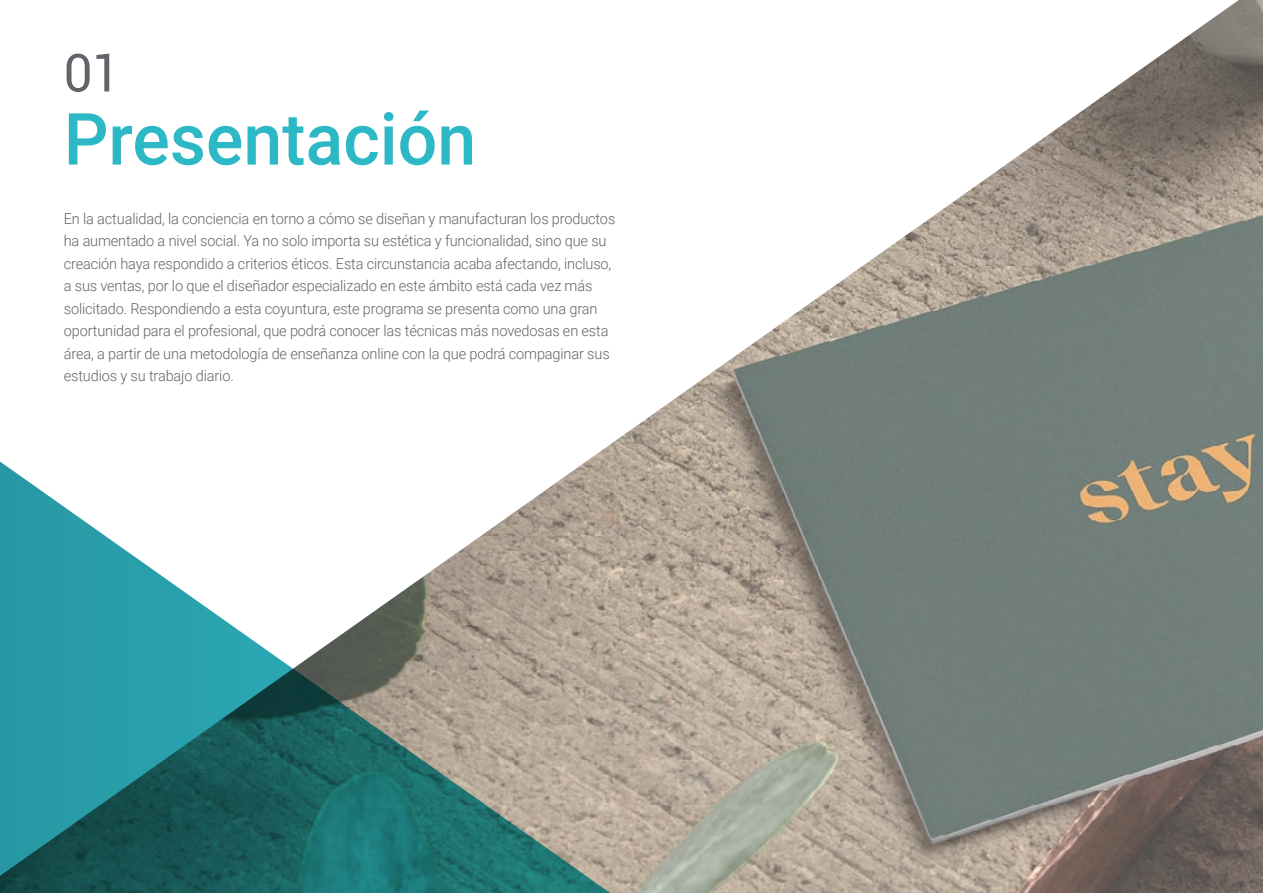
<style>
.page{position:relative;width:1263px;height:893px;background:#fff}
.page>*{position:absolute;margin:0;border:0;box-sizing:border-box;transform-origin:0 0}
.t1{font:500 72px "Roboto";color:#2db8c5}
.t2{font:52.5px "Roboto";color:#61646a}
.t3{font:300 15px/22.5px "Roboto";letter-spacing:-.01em;color:#61646a}
</style>
<div class="page">
<img style="left:608px;top:0;width:655px;height:893px">
<svg style="left:0;top:446px;width:640px;height:447px"></svg>
<h2 class="t2" style="left:64px;top:36px;width:58px">01</h2>
<h1 class="t1" style="left:64px;top:89px;width:414px">Presentación</h1>
<p class="t3" style="left:64px;top:207px;width:553px">En la actualidad, la conciencia en torno a cómo se diseñan y manufacturan los productos ha aumentado a nivel social. Ya no solo importa su estética y funcionalidad, sino que su creación haya respondido a criterios éticos. Esta circunstancia acaba afectando, incluso, a sus ventas, por lo que el diseñador especializado en este ámbito está cada vez más solicitado. Respondiendo a esta coyuntura, este programa se presenta como una gran oportunidad para el profesional, que podrá conocer las técnicas más novedosas en esta área, a partir de una metodología de enseñanza online con la que podrá compaginar sus estudios y su trabajo diario.</p>
</div>
